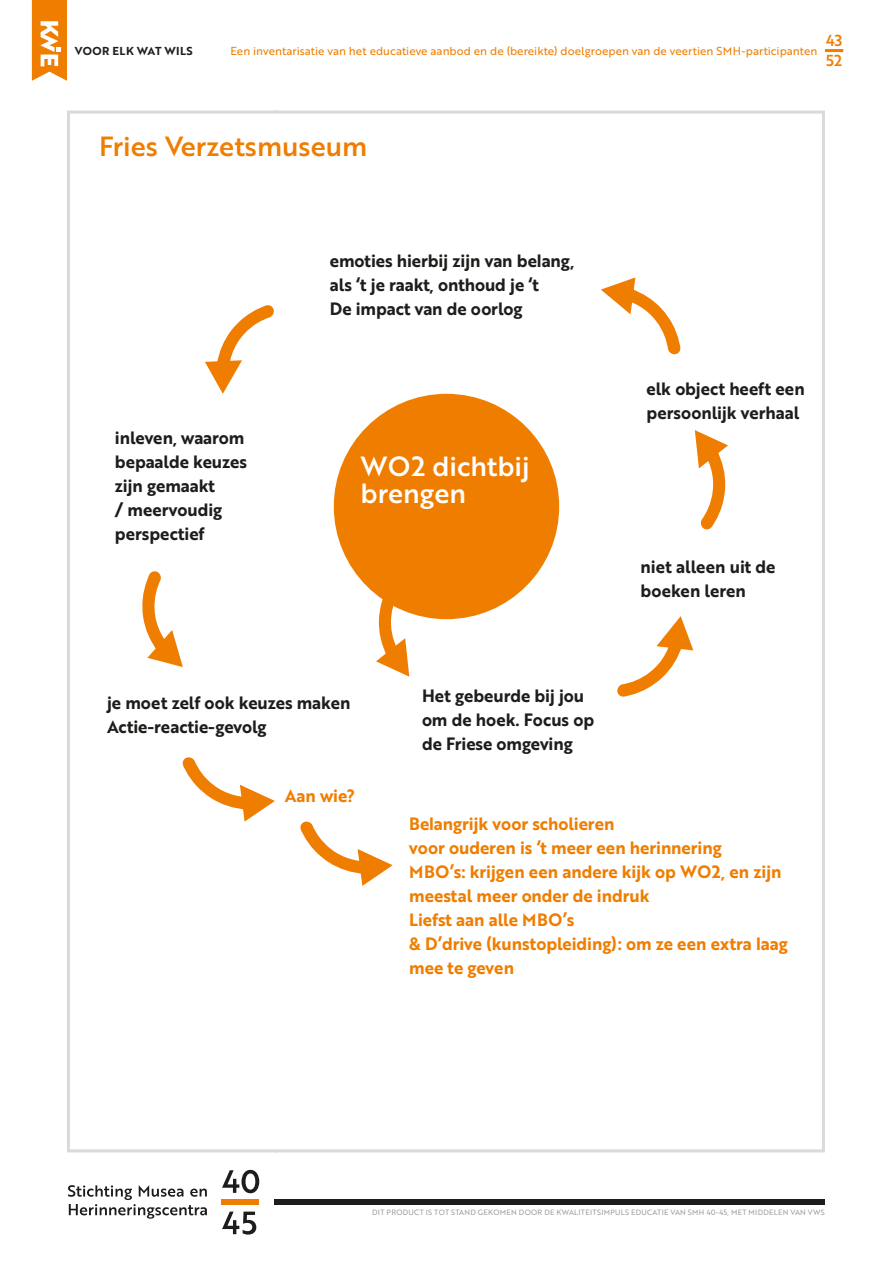
<style>
.page{position:relative;width:893px;height:1263px;background:#fff}
.page>*{position:absolute;margin:0;border:0;box-sizing:border-box;transform-origin:0 0}
.t1{font:27px "Brother 1816 Medium";color:#ef7d00}
.t2{font:27px/27px "Brother 1816 Medium";color:#fff}
.t3{font:17.4px/24px "Brother 1816 Bold";letter-spacing:-.005em;color:#1d1d1b}
.t4{font:17.4px/24px "Brother 1816 Bold";letter-spacing:-.005em;color:#ef7d00}
.t5{font:15.45px "Brother 1816 Medium";color:#ef7d00}
.t6{font:11.25px "Brother 1816 Regular";color:#ef7d00}
.t7{font:11.25px "Brother 1816 Bold";letter-spacing:.04em;color:#1d1d1b}
.t8{font:7.5px "Brother 1816 Regular";letter-spacing:.04em;color:#9d9d9c}
</style>
<div class="page">
<svg style="left:68px;top:1185px;width:139px;height:34px"></svg>
<svg style="left:222px;top:1211px;width:34px;height:23px"></svg>
<svg style="left:222px;top:1170px;width:37px;height:23px"></svg>
<div style="left:275px;top:1199px;width:550px;height:6px;background:#1d1d1b"></div>
<div style="left:222px;top:1199px;width:37px;height:6px;background:#ef7d00"></div>
<hr style="left:825px;top:49px;width:18px;height:3px;background:#ef7d00">
<svg style="left:32px;top:0;width:35px;height:81px"></svg>
<div style="left:67px;top:111px;width:758px;height:1041px;background:#fff;border:3px solid #dadada"></div>
<div style="left:334px;top:394px;width:225px;height:225px;background:#ef7d00;border-radius:50%"></div>
<svg style="left:376px;top:594px;width:33px;height:83px"></svg>
<svg style="left:142px;top:571px;width:41px;height:96px"></svg>
<svg style="left:300px;top:821px;width:93px;height:65px"></svg>
<svg style="left:182px;top:757px;width:93px;height:65px"></svg>
<svg style="left:617px;top:616px;width:76px;height:81px"></svg>
<svg style="left:695px;top:430px;width:33px;height:100px"></svg>
<svg style="left:601px;top:277px;width:80px;height:77px"></svg>
<svg style="left:205px;top:305px;width:69px;height:89px"></svg>
<p class="t7" style="left:75px;top:42px;width:119px">VOOR ELK WAT WILS</p>
<p class="t6" style="left:230px;top:42px;width:588px">Een inventarisatie van het educatieve aanbod en de (bereikte) doelgroepen van de veertien SMH-participanten</p>
<p class="t5" style="left:826px;top:29px;width:18px">43</p>
<p class="t5" style="left:826px;top:49px;width:17px">52</p>
<h1 class="t1" style="left:99px;top:126px;width:270px">Fries Verzetsmuseum</h1>
<p class="t3" style="left:115px;top:425px;width:134px">inleven, waarom bepaalde keuzes zijn gemaakt<br>/ meervoudig perspectief</p>
<p class="t3" style="left:330px;top:248px;width:246px">emoties hierbij zijn van belang, als ‘t je raakt, onthoud je ‘t<br>De impact van de oorlog</p>
<h1 class="t2" style="left:360px;top:451px;width:171px">WO2 dichtbij brengen</h1>
<p class="t3" style="left:107px;top:690px;width:245px">je moet zelf ook keuzes maken<br>Actie-reactie-gevolg</p>
<p class="t4" style="left:285px;top:783px;width:72px">Aan wie?</p>
<p class="t3" style="left:422px;top:683px;width:174px">Het gebeurde bij jou om de hoek. Focus op de Friese omgeving</p>
<p class="t3" style="left:647px;top:376px;width:160px">elk object heeft een persoonlijk verhaal</p>
<p class="t3" style="left:641px;top:554px;width:136px">niet alleen uit de boeken leren</p>
<p class="t4" style="left:409px;top:811px;width:380px">Belangrijk voor scholieren<br>voor ouderen is ‘t meer een herinnering<br>MBO’s: krijgen een andere kijk op WO2, en zijn meestal meer onder de indruk<br>Liefst aan alle MBO’s<br>&amp; D’drive (kunstopleiding): om ze een extra laag mee te geven</p>
<p class="t8" style="left:372px;top:1207px;width:454px">DIT PRODUCT IS TOT STAND GEKOMEN DOOR DE KWALITEITSIMPULS EDUCATIE VAN SMH 40-45, MET MIDDELEN VAN VWS</p>
</div>
